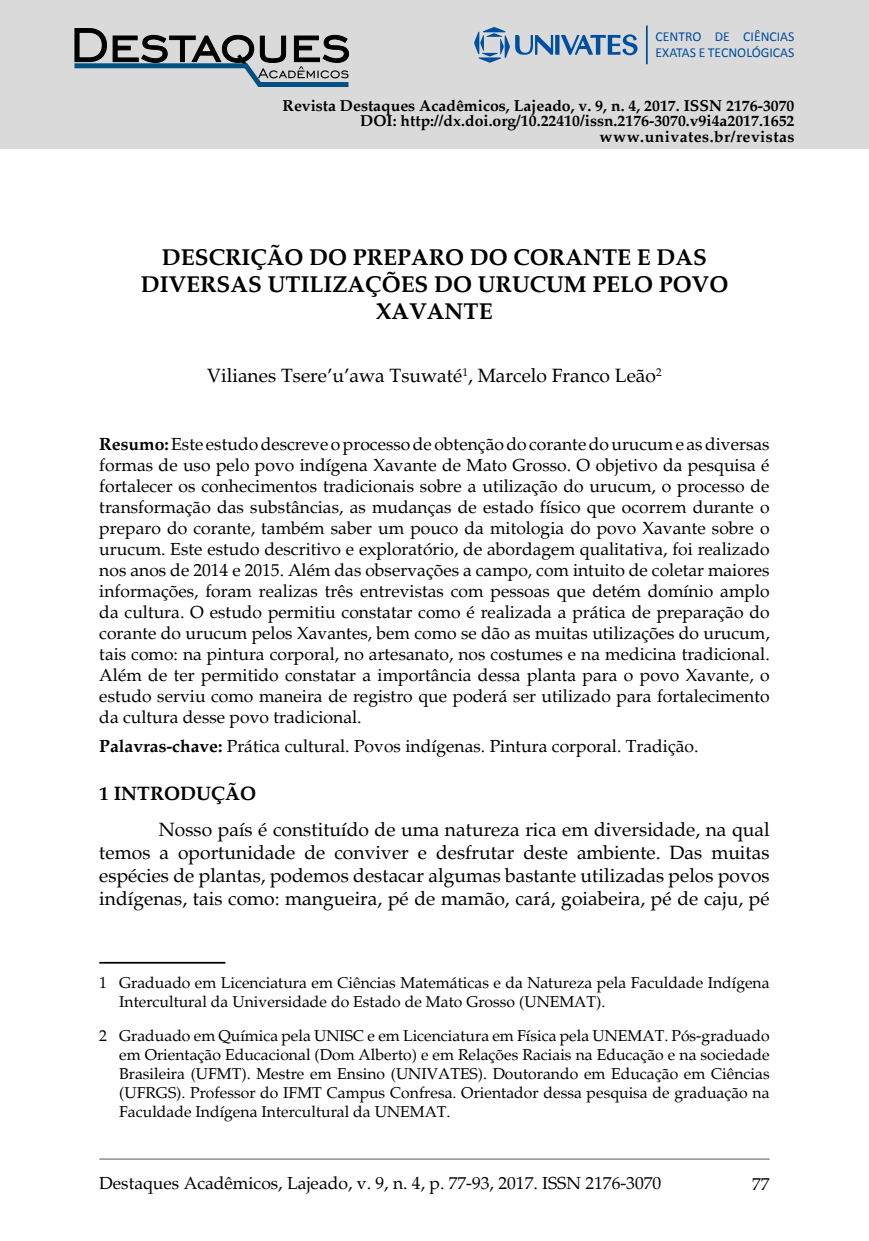
<style>
.page{position:relative;width:869px;height:1241px;background:#fff}
.page>*{position:absolute;margin:0;border:0;box-sizing:border-box;transform-origin:0 0}
.t1{font:700 22.75px/27.3px "Palatino";color:#000;text-align:center}
.t2{font:19.25px/23.1px "Palatino";color:#000;text-align:justify}
.t3{font:700 19.25px "Palatino";color:#000}
.t4{font:17.5px/21px "Palatino";color:#000;text-align:justify}
.t5{font:15.75px/18.9px "Palatino";color:#000}
.t6{font:700 15.75px/15.8px "Palatino";color:#000;text-align:right}
.t7{font:13.65px/16.4px "Calibri";color:#004f9f}
.s1{font-weight:700}
</style>
<div class="page">
<hr style="left:99px;top:1157px;width:670px;height:2px;background:#9c9da2">
<div style="left:0;top:0;width:868px;height:149px;background:#dadada"></div>
<svg style="left:555px;top:35px;width:4px;height:20px"></svg>
<svg style="left:515px;top:35px;width:38px;height:20px"></svg>
<svg style="left:561px;top:34px;width:76px;height:21px"></svg>
<svg style="left:474px;top:27px;width:35px;height:36px"></svg>
<hr style="left:645px;top:25px;width:2px;height:39px;background:#004f9f">
<svg style="left:74px;top:28px;width:275px;height:59px"></svg>
<hr style="left:99px;top:961px;width:126px;height:2px;background:#000">
<p class="t7" style="left:655px;top:28px;width:140px">CENTRO DE CIÊNCIAS<br>EXATAS E TECNOLÓGICAS</p>
<p class="t6" style="left:282px;top:98px;width:513px">Revista Destaques Acadêmicos, Lajeado, v. 9, n. 4, 2017. ISSN 2176-3070<br>DOI: http://dx.doi.org/10.22410/issn.2176-3070.v9i4a2017.1652 www.univates.br/revistas</p>
<h1 class="t1" style="left:141px;top:243px;width:589px">DESCRIÇÃO DO PREPARO DO CORANTE E DAS<br>DIVERSAS UTILIZAÇÕES DO URUCUM PELO POVO<br>XAVANTE</h1>
<p class="t2" style="left:207px;top:364px;width:455px">Vilianes Tsere’u’awa Tsuwaté<sup>1</sup>, Marcelo Franco Leão<sup>2</sup></p>
<p class="t4" style="left:99px;top:434px;width:671px"><span class="s1">Resumo:</span> Este estudo descreve o processo de obtenção do corante do urucum e as diversas formas de uso pelo povo indígena Xavante de Mato Grosso. O objetivo da pesquisa é fortalecer os conhecimentos tradicionais sobre a utilização do urucum, o processo de transformação das substâncias, as mudanças de estado físico que ocorrem durante o preparo do corante, também saber um pouco da mitologia do povo Xavante sobre o urucum. Este estudo descritivo e exploratório, de abordagem qualitativa, foi realizado nos anos de 2014 e 2015. Além das observações a campo, com intuito de coletar maiores informações, foram realizas três entrevistas com pessoas que detém domínio amplo da cultura. O estudo permitiu constatar como é realizada a prática de preparação do corante do urucum pelos Xavantes, bem como se dão as muitas utilizações do urucum, tais como: na pintura corporal, no artesanato, nos costumes e na medicina tradicional.<br>Além de ter permitido constatar a importância dessa planta para o povo Xavante, o estudo serviu como maneira de registro que poderá ser utilizado para fortalecimento da cultura desse povo tradicional.</p>
<p class="t4" style="left:99px;top:735px;width:600px"><span class="s1">Palavras-chave:</span> Prática cultural. Povos indígenas. Pintura corporal. Tradição.</p>
<p class="t3" style="left:99px;top:782px;width:158px">1 INTRODUÇÃO</p>
<p class="t2" style="left:99px;top:817px;width:671px;text-indent:60px">Nosso país é constituído de uma natureza rica em diversidade, na qual temos a oportunidade de conviver e desfrutar deste ambiente. Das muitas espécies de plantas, podemos destacar algumas bastante utilizadas pelos povos indígenas, tais como: mangueira, pé de mamão, cará, goiabeira, pé de caju, pé</p>
<p class="t5" style="left:119px;top:972px;width:651px;text-indent:-20px">1 Graduado em Licenciatura em Ciências Matemáticas e da Natureza pela Faculdade Indígena<br>Intercultural da Universidade do Estado de Mato Grosso (UNEMAT).</p>
<p class="t5" style="left:119px;top:1026px;width:651px;text-align:justify;text-indent:-20px">2 Graduado em Química pela UNISC e em Licenciatura em Física pela UNEMAT. Pós-graduado em Orientação Educacional (Dom Alberto) e em Relações Raciais na Educação e na sociedade Brasileira (UFMT). Mestre em Ensino (UNIVATES). Doutorando em Educação em Ciências (UFRGS). Professor do IFMT Campus Confresa. Orientador dessa pesquisa de graduação na Faculdade Indígena Intercultural da UNEMAT.</p>
<p class="t4" style="left:99px;top:1172px;width:563px">Destaques Acadêmicos, Lajeado, v. 9, n. 4, p. 77-93, 2017. ISSN 2176-3070</p>
<p class="t4" style="left:751px;top:1173px;width:19px">77</p>
</div>
